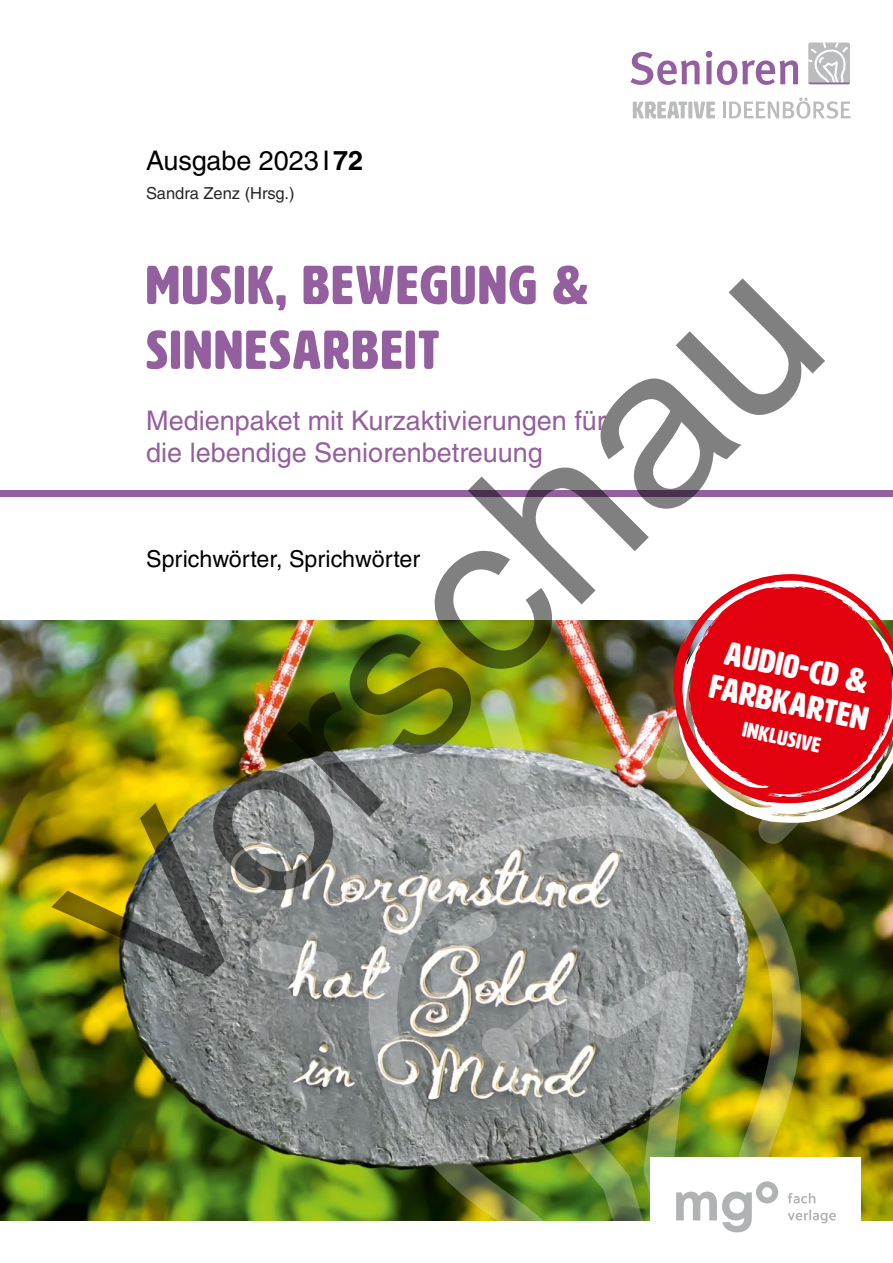
<style>
.page{position:relative;width:893px;height:1263px;background:#fff}
.page>*{position:absolute;margin:0;border:0;box-sizing:border-box;transform-origin:0 0}
.t1{font:225px "Arial";color:rgb(0 0 0/.5)}
.t2{font:54px/64.8px "HWT Artz";letter-spacing:.045em;color:#945f9f}
.t3{font:33px/36px "HWT Artz";color:#fff}
.t4{font:27px/32.4px "Helvetica LT Std";color:#945f9f}
.t5{font:27px "Helvetica LT Std";color:#000}
.t6{font:23.25px "Helvetica LT Std";color:#000}
.t7{font:21px "HWT Artz";color:#fff}
.t8{font:16.5px "Helvetica LT Std";color:#282827}
.s1{font-weight:700}
</style>
<div class="page">
<img style="left:0;top:620px;width:893px;height:600px">
<img style="left:250px;top:688px;width:581px;height:545px">
<div style="left:0;top:490px;width:893px;height:7px;background:#945f9f"></div>
<svg style="left:630px;top:52px;width:69px;height:33px"></svg>
<svg style="left:706px;top:51px;width:92px;height:34px"></svg>
<svg style="left:723px;top:97px;width:127px;height:22px"></svg>
<svg style="left:633px;top:102px;width:54px;height:17px"></svg>
<svg style="left:688px;top:102px;width:4px;height:16px"></svg>
<svg style="left:694px;top:101px;width:21px;height:17px"></svg>
<svg style="left:808px;top:43px;width:42px;height:41px"></svg>
<div style="left:650px;top:1157px;width:211px;height:75px;background:#fff"></div>
<svg style="left:676px;top:1181px;width:160px;height:51px"></svg>
<svg style="left:676px;top:803px;width:217px;height:20px"></svg>
<svg style="left:673px;top:574px;width:220px;height:229px;fill:#e3000f"></svg>
<p class="t5" style="left:146px;top:145px;width:219px">Ausgabe 2023I<span class="s1">72</span></p>
<p class="t8" style="left:146px;top:184px;width:150px">Sandra Zenz (Hrsg.)</p>
<h2 class="t2" style="left:146px;top:253px;width:443px">MUSIK, BEWEGUNG &amp;<br>SINNESARBEIT</h2>
<h1 class="t1" style="left:-1px;top:856px;width:952px;rotate:-45deg">Vorschau</h1>
<p class="t4" style="left:146px;top:404px;width:461px">Medienpaket mit Kurzaktivierungen für die lebendige Seniorenbetreuung</p>
<p class="t6" style="left:146px;top:545px;width:275px">Sprichwörter, Sprichwörter</p>
<p class="t3" style="left:721px;top:633px;width:163px;rotate:12deg">Audio-CD &amp;<br>Farbkarten</p>
<p class="t7" style="left:745px;top:718px;width:81px;rotate:12deg">Inklusive</p>
</div>
